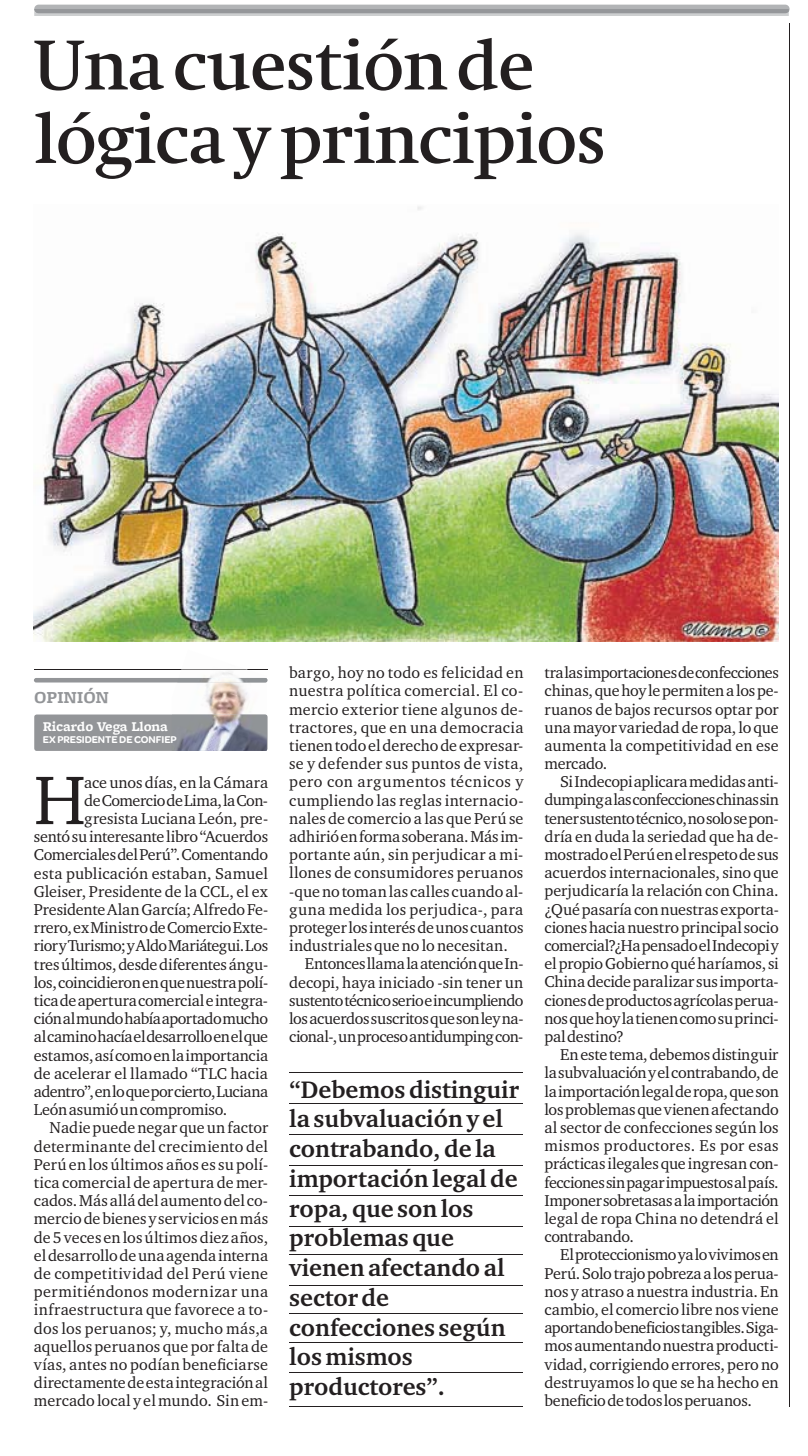
<style>
.page{position:relative;width:808px;height:1456px;background:#fff}
.page>*{position:absolute;margin:0;border:0;box-sizing:border-box;transform-origin:0 0}
.t1{font:500 71.75px/73.5px "Swift LT Pro";letter-spacing:-.01em;color:#231f20}
.t2{font:70.35px "Charter ITC Pro";color:#231f20}
.t3{font:700 24.5px/29.8px "Charter ITC Pro";color:#231f20}
.t4{font:700 17.5px "Freight Micro Pro";letter-spacing:-.01em;color:#939598}
.t5{font:16.1px/18.2px "Charter ITC Pro";color:#231f20;text-align:justify}
.t6{font:16.1px "Charter ITC Pro";letter-spacing:.02em;color:#231f20}
.t7{font:16.1px "Charter ITC Pro";letter-spacing:-.03em;color:#231f20}
.t8{font:16.1px "Charter ITC Pro";letter-spacing:-.02em;color:#231f20}
.t9{font:16.1px "Charter ITC Pro";letter-spacing:.025em;color:#231f20}
.t10{font:16.1px "Charter ITC Pro";letter-spacing:-.025em;color:#231f20}
.t11{font:16.1px "Charter ITC Pro";letter-spacing:-.035em;color:#231f20}
.t12{font:16.1px "Charter ITC Pro";letter-spacing:-.04em;color:#231f20}
.t13{font:16.1px "Charter ITC Pro";letter-spacing:.035em;color:#231f20}
.t14{font:700 14px "Freight Micro Pro";letter-spacing:-.01em;color:#fff}
.t15{font:600 10.5px "Omnes";letter-spacing:-.01em;color:#fff}
</style>
<div class="page">
<hr style="left:34px;top:669px;width:233px;height:1px;background:#231f20">
<hr style="left:34px;top:678px;width:233px;height:4px;background:#939598;border-radius:2px">
<div style="left:34px;top:714px;width:233px;height:37px;background:#939598;border-radius:2px"></div>
<img style="left:172px;top:669px;width:95px;height:45px">
<img style="left:181px;top:669px;width:65px;height:1px">
<img style="left:177px;top:678px;width:90px;height:4px">
<img style="left:172px;top:714px;width:95px;height:37px">
<hr style="left:789px;top:23px;width:1px;height:1383px;background:#231f20">
<hr style="left:289px;top:1342px;width:234px;height:1px;background:#231f20">
<hr style="left:289px;top:1313px;width:234px;height:1px;background:#231f20">
<hr style="left:289px;top:1285px;width:234px;height:1px;background:#231f20">
<hr style="left:289px;top:1372px;width:234px;height:1px;background:#231f20">
<hr style="left:289px;top:1103px;width:234px;height:1px;background:#231f20">
<hr style="left:289px;top:1072px;width:234px;height:1px;background:#231f20">
<hr style="left:289px;top:1195px;width:234px;height:1px;background:#231f20">
<hr style="left:289px;top:1165px;width:234px;height:1px;background:#231f20">
<hr style="left:289px;top:1134px;width:234px;height:1px;background:#231f20">
<hr style="left:289px;top:1226px;width:234px;height:1px;background:#231f20">
<hr style="left:289px;top:1254px;width:234px;height:1px;background:#231f20">
<hr style="left:289px;top:1406px;width:234px;height:1px;background:#231f20">
<div style="left:34px;top:5px;width:755px;height:8px;background:#b2b4b6;border-radius:4px"></div>
<svg style="left:34px;top:9px;width:754px;height:7px;background:#aaacae"></svg>
<img style="left:34px;top:206px;width:744px;height:435px">
<h1 class="t1" style="left:34px;top:34px;width:574px">Una cuestión de lógica y principios</h1>
<p class="t4" style="left:34px;top:691px;width:76px">OPINIÓN</p>
<p class="t14" style="left:43px;top:721px;width:126px">Ricardo Vega Llona</p>
<p class="t15" style="left:43px;top:736px;width:135px">EX PRESIDENTE DE CONFIEP</p>
<h2 class="t2" style="left:34px;top:769px;width:53px">H</h2>
<p class="t5" style="left:84px;top:774px;width:185px">ace unos días, en la Cámara</p>
<p class="t10" style="left:84px;top:793px;width:185px">de Comercio de Lima, la Con-</p>
<p class="t5" style="left:84px;top:810px;width:185px">gresista Luciana León, pre-</p>
<p class="t5" style="left:34px;top:828px;width:236px">sentó su interesante libro “Acuerdos</p>
<p class="t8" style="left:34px;top:848px;width:236px">Comerciales del Perú”. Comentando</p>
<p class="t5" style="left:34px;top:865px;width:236px">esta publicación estaban, Samuel</p>
<p class="t5" style="left:34px;top:883px;width:236px">Gleiser, Presidente de la CCL, el ex</p>
<p class="t5" style="left:34px;top:901px;width:236px">Presidente Alan García; Alfredo Fe-</p>
<p class="t5" style="left:34px;top:919px;width:236px">rrero, ex Ministro de Comercio Exte-</p>
<p class="t7" style="left:34px;top:939px;width:236px">rior y Turismo; y Aldo Mariátegui. Los</p>
<p class="t5" style="left:34px;top:956px;width:236px">tres últimos, desde diferentes ángu-</p>
<p class="t5" style="left:34px;top:974px;width:236px">los, coincidieron en que nuestra polí-</p>
<p class="t5" style="left:34px;top:992px;width:236px">tica de apertura comercial e integra-</p>
<p class="t12" style="left:34px;top:1011px;width:236px">ción al mundo había aportado mucho</p>
<p class="t7" style="left:34px;top:1030px;width:236px">al camino hacía el desarrollo en el que</p>
<p class="t5" style="left:34px;top:1047px;width:236px">estamos, así como en la importancia</p>
<p class="t5" style="left:34px;top:1065px;width:236px">de acelerar el llamado “TLC hacia</p>
<p class="t7" style="left:34px;top:1084px;width:236px">adentro”, en lo que por cierto, Luciana</p>
<p class="t5" style="left:34px;top:1101px;width:195px">León asumió un compromiso.</p>
<p class="t5" style="left:50px;top:1120px;width:220px">Nadie puede negar que un factor</p>
<p class="t5" style="left:34px;top:1138px;width:236px">determinante del crecimiento del</p>
<p class="t5" style="left:34px;top:1156px;width:236px">Perú en los últimos años es su polí-</p>
<p class="t5" style="left:34px;top:1174px;width:236px">tica comercial de apertura de mer-</p>
<p class="t5" style="left:34px;top:1192px;width:236px">cados. Más allá del aumento del co-</p>
<p class="t5" style="left:34px;top:1210px;width:236px">mercio de bienes y servicios en más</p>
<p class="t5" style="left:34px;top:1229px;width:236px">de 5 veces en los últimos diez años,</p>
<p class="t5" style="left:34px;top:1247px;width:236px">el desarrollo de una agenda interna</p>
<p class="t5" style="left:34px;top:1265px;width:236px">de competitividad del Perú viene</p>
<p class="t9" style="left:34px;top:1284px;width:236px">permitiéndonos modernizar una</p>
<p class="t5" style="left:34px;top:1301px;width:236px">infraestructura que favorece a to-</p>
<p class="t6" style="left:34px;top:1321px;width:236px">dos los peruanos; y, mucho más,a</p>
<p class="t5" style="left:34px;top:1338px;width:236px">aquellos peruanos que por falta de</p>
<p class="t5" style="left:34px;top:1356px;width:236px">vías, antes no podían beneficiarse</p>
<p class="t5" style="left:34px;top:1374px;width:236px">directamente de esta integración al</p>
<p class="t5" style="left:34px;top:1392px;width:236px">mercado local y el mundo. Sin em-</p>
<p class="t5" style="left:289px;top:664px;width:236px">bargo, hoy no todo es felicidad en</p>
<p class="t6" style="left:289px;top:684px;width:236px">nuestra política comercial. El co-</p>
<p class="t6" style="left:289px;top:702px;width:236px">mercio exterior tiene algunos de-</p>
<p class="t6" style="left:289px;top:720px;width:236px">tractores, que en una democracia</p>
<p class="t5" style="left:289px;top:737px;width:236px">tienen todo el derecho de expresar-</p>
<p class="t6" style="left:289px;top:756px;width:236px">se y defender sus puntos de vista,</p>
<p class="t13" style="left:289px;top:775px;width:236px">pero con argumentos técnicos y</p>
<p class="t5" style="left:289px;top:792px;width:236px">cumpliendo las reglas internacio-</p>
<p class="t5" style="left:289px;top:810px;width:236px">nales de comercio a las que Perú se</p>
<p class="t5" style="left:289px;top:828px;width:236px">adhirió en forma soberana. Más im-</p>
<p class="t6" style="left:289px;top:847px;width:236px">portante aún, sin perjudicar a mi-</p>
<p class="t5" style="left:289px;top:865px;width:236px">llones de consumidores peruanos</p>
<p class="t5" style="left:289px;top:883px;width:236px">-que no toman las calles cuando al-</p>
<p class="t9" style="left:289px;top:902px;width:236px">guna medida los perjudica-, para</p>
<p class="t5" style="left:289px;top:919px;width:236px">proteger los interés de unos cuantos</p>
<p class="t5" style="left:289px;top:937px;width:220px">industriales que no lo necesitan.</p>
<p class="t10" style="left:305px;top:957px;width:220px">Entonces llama la atención que In-</p>
<p class="t5" style="left:289px;top:974px;width:236px">decopi, haya iniciado -sin tener un</p>
<p class="t11" style="left:289px;top:993px;width:236px">sustento técnico serio e incumpliendo</p>
<p class="t8" style="left:289px;top:1011px;width:236px">los acuerdos suscritos que son ley na-</p>
<p class="t7" style="left:289px;top:1029px;width:236px">cional-, un proceso antidumping con-</p>
<h3 class="t3" style="left:289px;top:1076px;width:231px">“Debemos distinguir la subvaluación y el contrabando, de la importación legal de ropa, que son los problemas que vienen afectando al sector de confecciones según los mismos productores”.</h3>
<p class="t5" style="left:544px;top:664px;width:236px">tra las importaciones de confecciones chinas, que hoy le permiten a los pe&shy;ruanos de bajos recursos optar por una mayor variedad de ropa, lo que aumenta la competitividad en ese mercado.</p>
<p class="t5" style="left:544px;top:773px;width:236px;text-indent:16px">Si Indecopi aplicara medidas anti&shy;dumping a las confecciones chinas sin tener sustento técnico, no solo se pon&shy;dría en duda la seriedad que ha de&shy;mostrado el Perú en el respeto de sus acuerdos internacionales, sino que perjudicaría la relación con China. ¿Qué pasaría con nuestras exporta&shy;ciones hacia nuestro principal socio comercial?¿Ha pensado el Indecopi y el propio Gobierno qué haríamos, si China decide paralizar sus importa&shy;ciones de productos agrícolas perua&shy;nos que hoy la tienen como su princi&shy;pal destino?</p>
<p class="t5" style="left:544px;top:1046px;width:236px;text-indent:16px">En este tema, debemos distinguir la subvaluación y el contrabando, de la importación legal de ropa, que son los problemas que vienen afectando al sector de confecciones según los mismos productores. Es por esas prácticas ilegales que ingresan con&shy;fecciones sin pagar impuestos al país.<br>Imponer sobretasas a la importación legal de ropa China no detendrá el contrabando.</p>
<p class="t5" style="left:544px;top:1246px;width:236px;text-indent:16px">El proteccionismo ya lo vivimos en Perú. Solo trajo pobreza a los perua&shy;nos y atraso a nuestra industria. En cambio, el comercio libre nos viene aportando beneficios tangibles. Siga&shy;mos aumentando nuestra producti&shy;vidad, corrigiendo errores, pero no destruyamos lo que se ha hecho en beneficio de todos los peruanos.</p>
</div>
